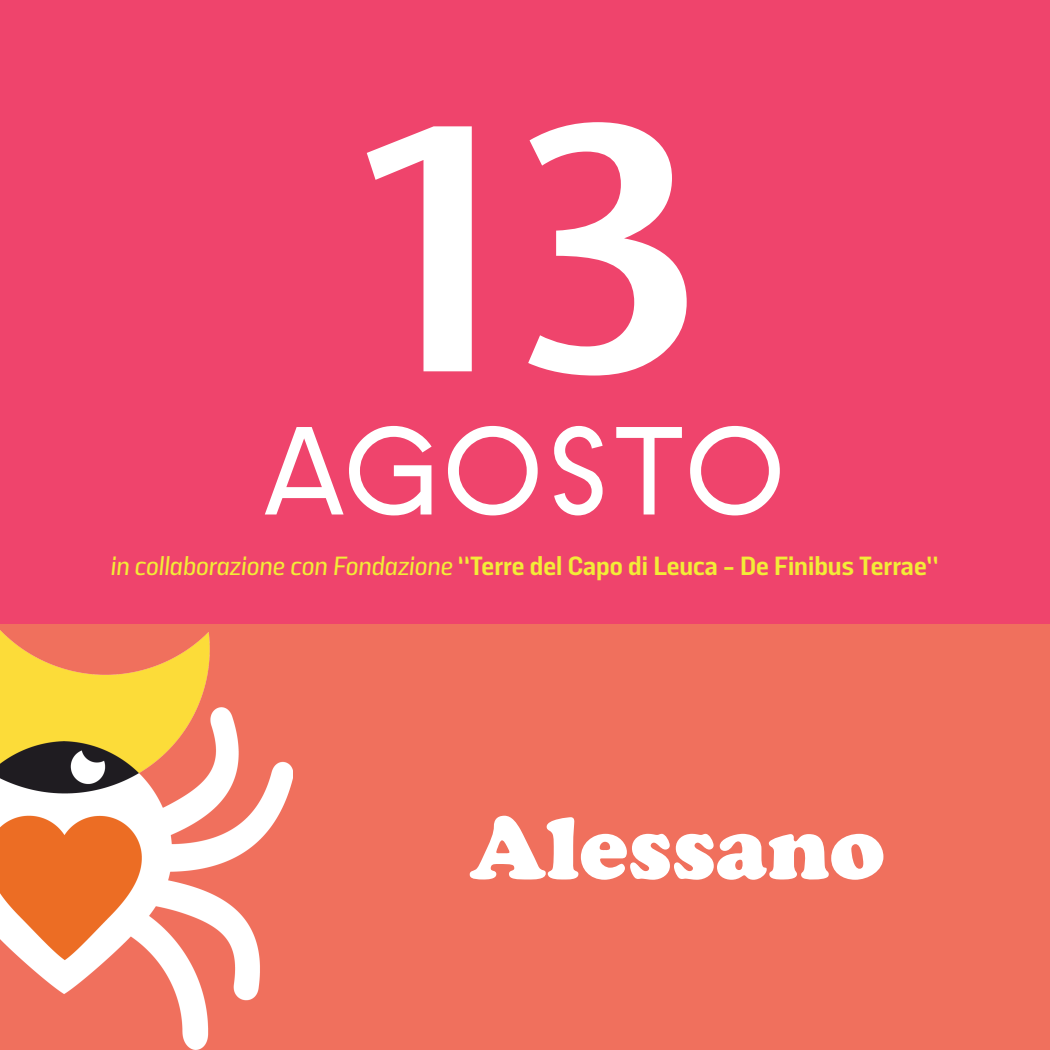
<style>
.page{position:relative;width:1050px;height:1050px;background:#ef446c}
.page>*{position:absolute;margin:0;border:0;box-sizing:border-box;transform-origin:0 0}
.t1{font:350px "Stone Sans Sem ITCTT Semi";color:#fff}
.t2{font:131.25px "SF New Republic";color:#fff}
.t3{font:87.5px "Cooper Black Std";color:#fff}
.t4{font:800 26.25px "Solido";color:#f3ec37}
.s1{font-weight:500;font-style:italic}
</style>
<div class="page">
<div style="left:0;top:625px;width:1050px;height:425px;background:#f0705d"></div>
<img style="left:0;top:624px;width:292px;height:426px">
<h1 class="t1" style="left:336px;top:-44px;width:379px">13</h1>
<h2 class="t2" style="left:265px;top:401px;width:522px">AGOSTO</h2>
<p class="t4" style="left:110px;top:551px;width:830px"><span class="s1">in collaborazione con Fondazione</span> “Terre del Capo di Leuca - De Finibus Terrae”</p>
<h3 class="t3" style="left:470px;top:795px;width:417px">Alessano</h3>
</div>
